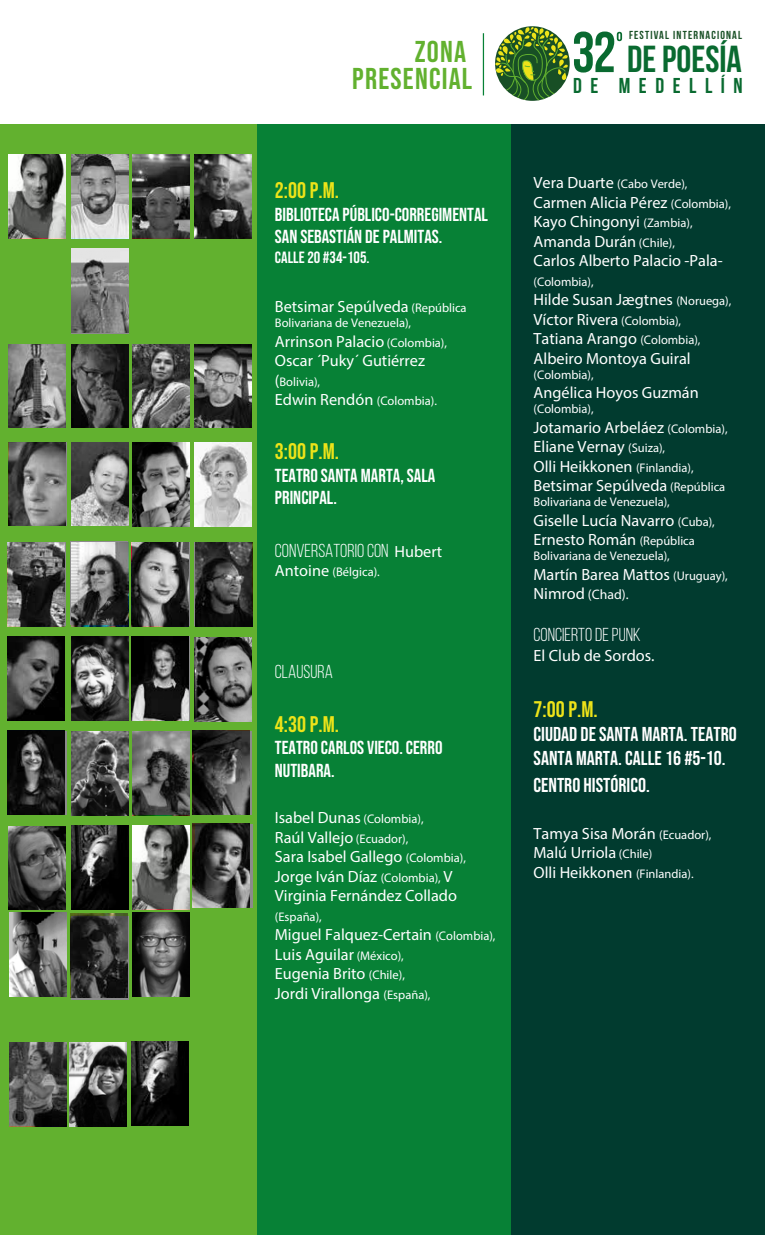
<style>
.page{position:relative;width:765px;height:1235px;background:#fff}
.page>*{position:absolute;margin:0;border:0;box-sizing:border-box;transform-origin:0 0}
.t1{font:700 37.62px "Bebas Neue";color:#096a30}
.t2{font:30px/27.5px "Bebas Neue";letter-spacing:.04em;color:#62b12f;text-align:right}
.t3{font:22.5px "Bebas Neue";color:#ede319}
.t4{font:700 21.5px "Bebas Neue";letter-spacing:.395em;color:#096a30}
.t5{font:20px/24px "Bebas Neue";color:#fff}
.t6{font:18.75px/22.5px "Bebas Neue";color:#fff}
.t7{font:18.75px "Bebas Neue";color:#fff}
.t8{font:16.25px/19.5px "Myriad Pro";color:#fff}
.t9{font:16.25px "Bebas Neue";color:#fff}
.t10{font:13.75px "Myriad Pro";color:#fff}
.t11{font:12.5px "Myriad Pro";color:#fff}
.t12{font:700 11.62px "Bebas Neue";letter-spacing:.1em;color:#184f25}
.s1{font-size:12.5px}
.s2{font-size:16.25px}
.s3{font-family:"Myriad Pro";font-size:16.25px}
.s4{font-size:57.38px}
</style>
<div class="page">
<div style="left:508px;top:125px;width:257px;height:1110px;background:#013b2f"></div>
<div style="left:253px;top:125px;width:257px;height:1110px;background:#078136"></div>
<div style="left:0;top:125px;width:257px;height:1110px;background:#62b12f"></div>
<svg style="left:617px;top:32px;width:5px;height:9px"></svg>
<svg style="left:495px;top:27px;width:73px;height:74px"></svg>
<hr style="left:483px;top:33px;width:1px;height:62px;background:#078136">
<img style="left:195px;top:543px;width:57px;height:84px">
<img style="left:8px;top:637px;width:57px;height:83px">
<img style="left:72px;top:637px;width:57px;height:83px">
<img style="left:133px;top:913px;width:57px;height:83px">
<img style="left:133px;top:443px;width:57px;height:83px">
<img style="left:194px;top:442px;width:57px;height:84px">
<img style="left:72px;top:542px;width:57px;height:84px">
<img style="left:132px;top:542px;width:57px;height:84px">
<img style="left:194px;top:638px;width:57px;height:83px">
<img style="left:8px;top:826px;width:57px;height:84px">
<img style="left:193px;top:824px;width:2px;height:84px">
<img style="left:192px;top:731px;width:2px;height:84px">
<img style="left:70px;top:914px;width:57px;height:83px">
<img style="left:72px;top:731px;width:57px;height:84px">
<svg style="left:71px;top:154px;width:57px;height:84px;background:#9d9d9d"></svg>
<svg style="left:132px;top:154px;width:57px;height:84px;background:#4e4e4e"></svg>
<svg style="left:194px;top:154px;width:58px;height:84px;background:#535353"></svg>
<svg style="left:71px;top:250px;width:57px;height:84px;background:#878787"></svg>
<svg style="left:9px;top:344px;width:57px;height:84px;background:#7a7a7a"></svg>
<svg style="left:71px;top:344px;width:57px;height:84px;background:#383838"></svg>
<svg style="left:132px;top:344px;width:57px;height:84px;background:#636363"></svg>
<svg style="left:194px;top:344px;width:57px;height:84px;background:#595959"></svg>
<svg style="left:9px;top:442px;width:57px;height:84px;background:#727272"></svg>
<svg style="left:71px;top:442px;width:57px;height:84px;background:#7f7f7f"></svg>
<svg style="left:195px;top:443px;width:57px;height:84px;background:#cacaca"></svg>
<svg style="left:8px;top:542px;width:57px;height:84px;background:#515151"></svg>
<svg style="left:70px;top:541px;width:57px;height:84px;background:#737373"></svg>
<svg style="left:133px;top:542px;width:57px;height:83px;background:#666"></svg>
<svg style="left:194px;top:542px;width:57px;height:83px;background:#353535"></svg>
<svg style="left:9px;top:731px;width:57px;height:84px;background:#262626"></svg>
<svg style="left:133px;top:637px;width:57px;height:83px;background:#383838"></svg>
<svg style="left:133px;top:731px;width:57px;height:84px;background:#5e5e5e"></svg>
<svg style="left:71px;top:826px;width:57px;height:84px;background:#262626"></svg>
<svg style="left:194px;top:731px;width:57px;height:84px;background:#3c3c3c"></svg>
<svg style="left:195px;top:824px;width:57px;height:84px;background:#4b4b4b"></svg>
<svg style="left:72px;top:916px;width:57px;height:84px;background:#313131"></svg>
<svg style="left:9px;top:154px;width:57px;height:84px;background:#7f807e"></svg>
<svg style="left:133px;top:825px;width:57px;height:84px;background:#7d7e7c"></svg>
<img style="left:9px;top:912px;width:57px;height:84px">
<img style="left:69px;top:1042px;width:57px;height:84px">
<svg style="left:132px;top:1042px;width:57px;height:84px;background:#262626"></svg>
<svg style="left:9px;top:1042px;width:58px;height:84px;background:#4b4b4b"></svg>
<h2 class="t2" style="left:352px;top:38px;width:121px">ZONA<br>PRESENCIAL</h2>
<h3 class="t3" style="left:275px;top:178px;width:66px">2:00 P.M.</h3>
<p class="t6" style="left:275px;top:203px;width:214px">BIBLIOTECA PÚBLICO-CORREGIMENTAL<br>SAN SEBASTIÁN DE PALMITAS.</p>
<p class="t9" style="left:275px;top:248px;width:96px">CALLE 20 #34-105.</p>
<p class="t8" style="left:275px;top:297px;width:193px">Betsimar Sepúlveda <span class="s1">(República</span></p>
<p class="t11" style="left:275px;top:316px;width:138px">Bolivariana de Venezuela),</p>
<p class="t8" style="left:275px;top:331px;width:174px">Arrinson Palacio <span class="s1">(Colombia),<br></span>Oscar ´Puky´ Gutiérrez</p>
<p class="t11" style="left:275px;top:374px;width:47px"><span class="s2">(</span>Bolivia),</p>
<p class="t8" style="left:275px;top:390px;width:163px">Edwin Rendón <span class="s1">(Colombia).</span></p>
<h3 class="t3" style="left:275px;top:439px;width:66px">3:00 P.M.</h3>
<p class="t6" style="left:275px;top:464px;width:162px">TEATRO SANTA MARTA, SALA<br>PRINCIPAL.</p>
<p class="t7" style="left:275px;top:540px;width:169px">CONVERSATORIO CON <span class="s3">Hubert</span></p>
<p class="t11" style="left:275px;top:564px;width:106px"><span class="s2">Antoine</span> (Bélgica).</p>
<p class="t7" style="left:275px;top:661px;width:59px">CLAUSURA</p>
<h3 class="t3" style="left:275px;top:711px;width:66px">4:30 P.M.</h3>
<p class="t6" style="left:275px;top:736px;width:169px">TEATRO CARLOS VIECO. CERRO<br>NUTIBARA.</p>
<p class="t8" style="left:275px;top:808px;width:192px">Isabel Dunas <span class="s1">(Colombia),<br></span>Raúl Vallejo <span class="s1">(Ecuador),<br></span>Sara Isabel Gallego <span class="s1">(Colombia),<br></span>Jorge Iván Díaz <span class="s1">(Colombia),</span> V<br>Virginia Fernández Collado</p>
<p class="t11" style="left:275px;top:909px;width:48px">(España),</p>
<p class="t8" style="left:275px;top:925px;width:222px">Miguel Falquez-Certain <span class="s1">(Colombia),<br></span>Luis Aguilar <span class="s1">(México),<br></span>Eugenia Brito <span class="s1">(Chile),<br></span>Jordi Virallonga <span class="s1">(España),</span></p>
<p class="t12" style="left:629px;top:28px;width:115px">FESTIVAL INTERNACIONAL</p>
<h3 class="t4" style="left:573px;top:74px;width:171px">DE MEDELLÍN</h3>
<h1 class="t1" style="left:572px;top:38px;width:171px"><span class="s4">32</span> DE POESÍA</h1>
<p class="t11" style="left:533px;top:176px;width:155px"><span class="s2">Vera Duarte</span> (Cabo Verde),</p>
<p class="t8" style="left:533px;top:192px;width:199px">Carmen Alicia Pérez <span class="s1">(Colombia),<br></span>Kayo Chingonyi <span class="s1">(Zambia),<br></span>Amanda Durán <span class="s1">(Chile),<br></span>Carlos Alberto Palacio -Pala-</p>
<p class="t11" style="left:533px;top:274px;width:62px">(Colombia),</p>
<p class="t8" style="left:533px;top:290px;width:199px">Hilde Susan Jægtnes <span class="s1">(Noruega),<br></span>Víctor Rivera <span class="s1">(Colombia),<br></span>Tatiana Arango <span class="s1">(Colombia),<br></span>Albeiro Montoya Guiral</p>
<p class="t11" style="left:533px;top:367px;width:62px">(Colombia),</p>
<p class="t8" style="left:533px;top:383px;width:167px">Angélica Hoyos Guzmán</p>
<p class="t11" style="left:533px;top:401px;width:62px">(Colombia),</p>
<p class="t8" style="left:533px;top:417px;width:195px">Jotamario Arbeláez <span class="s1">(Colombia),<br></span>Eliane Vernay <span class="s1">(Suiza),<br></span>Olli Heikkonen <span class="s1">(Finlandia),<br></span>Betsimar Sepúlveda <span class="s1">(República</span></p>
<p class="t11" style="left:533px;top:494px;width:138px">Bolivariana de Venezuela),</p>
<p class="t8" style="left:533px;top:510px;width:183px">Giselle Lucía Navarro <span class="s1">(Cuba),<br></span>Ernesto Román <span class="s1">(República</span></p>
<p class="t11" style="left:533px;top:548px;width:138px">Bolivariana de Venezuela),</p>
<p class="t8" style="left:533px;top:564px;width:196px">Martín Barea Mattos <span class="s1">(Uruguay),</span></p>
<p class="t10" style="left:533px;top:586px;width:97px"><span class="s2">Nimrod</span> (Chad).</p>
<p class="t7" style="left:533px;top:625px;width:109px">CONCIERTO DE PUNK</p>
<p class="t8" style="left:533px;top:645px;width:123px">El Club de Sordos.</p>
<h3 class="t3" style="left:533px;top:697px;width:66px">7:00 P.M.</h3>
<p class="t5" style="left:533px;top:722px;width:205px">CIUDAD DE SANTA MARTA. TEATRO<br>SANTA MARTA. CALLE 16 #5-10.</p>
<p class="t5" style="left:533px;top:773px;width:118px">CENTRO HISTÓRICO.</p>
<p class="t8" style="left:533px;top:823px;width:179px">Tamya Sisa Morán <span class="s1">(Ecuador),<br></span>Malú Urriola <span class="s1">(Chile)<br></span>Olli Heikkonen <span class="s1">(Finlandia).</span></p>
</div>
